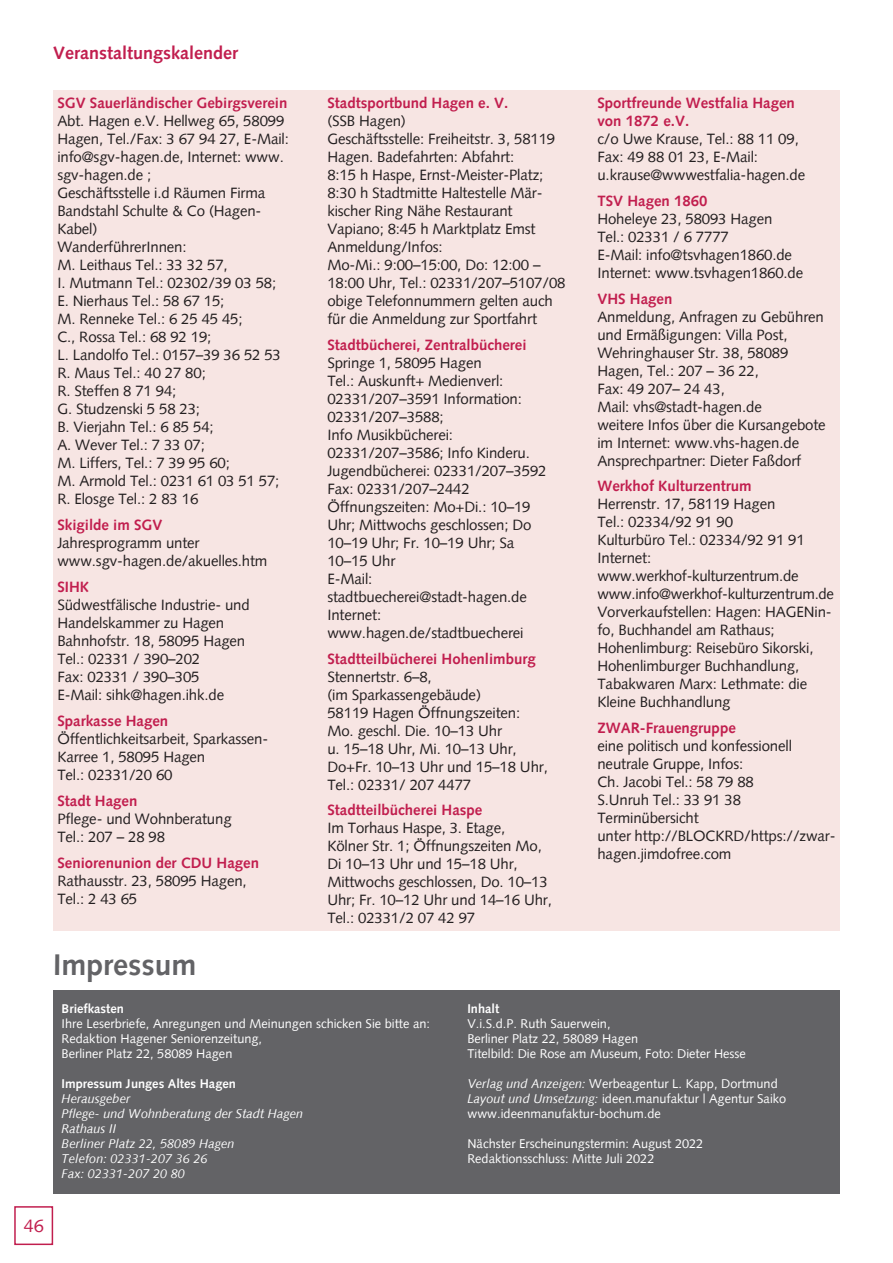
<style>
.page{position:relative;width:893px;height:1263px;background:#fff}
.page>*{position:absolute;margin:0;border:0;box-sizing:border-box;transform-origin:0 0}
.t1{font:700 30px "Syntax";color:#636366}
.t2{font:700 18px "Syntax";color:#c11e4e}
.t3{font:18px "Syntax";color:#c11e4e}
.t4{font:15px/18px "Syntax";letter-spacing:-.01em;color:#231f20}
.t5{font:700 15px/18px "Syntax";color:#c11e4e}
.t6{font:12.75px/15px "Syntax";color:#fff}
.t7{font:italic 12.75px/15px "Syntax";color:#fff}
.t8{font:700 12.75px "Syntax";color:#fff}
.s1{font-style:italic}
</style>
<div class="page">
<div style="left:14px;top:1206px;width:39px;height:39px;border:2px solid #c11e4e"></div>
<div style="left:53px;top:90px;width:787px;height:841px;background:#f7e5e3"></div>
<div style="left:53px;top:990px;width:787px;height:203px;background:#636366"></div>
<p class="t2" style="left:53px;top:44px;width:186px">Veranstaltungskalender</p>
<p class="t5" style="left:57px;top:95px;width:231px">SGV Sauerländischer Gebirgsverein</p>
<p class="t4" style="left:57px;top:113px;width:233px">Abt. Hagen e.V. Hellweg 65, 58099<br>Hagen, Tel./Fax: 3 67 94 27, E-Mail: info@sgv-hagen.de, Internet: www. sgv-hagen.de ;<br>Geschäftsstelle i.d Räumen Firma<br>Bandstahl Schulte &amp; Co (Hagen-<br>Kabel)<br>WanderführerInnen:<br>M. Leithaus Tel.: 33 32 57,<br>I. Mutmann Tel.: 02302/39 03 58;<br>E. Nierhaus Tel.: 58 67 15;<br>M. Renneke Tel.: 6 25 45 45;<br>C., Rossa Tel.: 68 92 19;<br>L. Landolfo Tel.: 0157–39 36 52 53<br>R. Maus Tel.: 40 27 80;<br>R. Steffen 8 71 94;<br>G. Studzenski 5 58 23;<br>B. Vierjahn Tel.: 6 85 54;<br>A. Wever Tel.: 7 33 07;<br>M. Liffers, Tel.: 7 39 95 60;<br>M. Armold Tel.: 0231 61 03 51 57;<br>R. Elosge Tel.: 2 83 16</p>
<p class="t5" style="left:57px;top:517px;width:107px">Skigilde im SGV</p>
<p class="t4" style="left:57px;top:535px;width:212px">Jahresprogramm unter www.sgv-hagen.de/akuelles.htm</p>
<p class="t5" style="left:57px;top:579px;width:33px">SIHK</p>
<p class="t4" style="left:57px;top:597px;width:194px">Südwestfälische Industrie- und<br>Handelskammer zu Hagen<br>Bahnhofstr. 18, 58095 Hagen<br>Tel.: 02331 / 390–202<br>Fax: 02331 / 390–305<br>E-Mail: sihk@hagen.ihk.de</p>
<p class="t5" style="left:57px;top:713px;width:112px">Sparkasse Hagen</p>
<p class="t4" style="left:57px;top:731px;width:212px">Öffentlichkeitsarbeit, Sparkassen-<br>Karree 1, 58095 Hagen<br>Tel.: 02331/20 60</p>
<p class="t5" style="left:57px;top:793px;width:82px">Stadt Hagen</p>
<p class="t4" style="left:57px;top:811px;width:176px">Pflege- und Wohnberatung<br>Tel.: 207 – 28 98</p>
<p class="t5" style="left:57px;top:854px;width:203px">Seniorenunion der CDU Hagen</p>
<p class="t4" style="left:57px;top:873px;width:191px">Rathausstr. 23, 58095 Hagen,<br>Tel.: 2 43 65</p>
<p class="t5" style="left:327px;top:95px;width:182px">Stadtsportbund Hagen e. V.</p>
<p class="t4" style="left:327px;top:113px;width:240px">(SSB Hagen)<br>Geschäftsstelle: Freiheitstr. 3, 58119<br>Hagen. Badefahrten: Abfahrt:<br>8:15 h Haspe, Ernst-Meister-Platz;<br>8:30 h Stadtmitte Haltestelle Mär&shy;kischer Ring Nähe Restaurant<br>Vapiano; 8:45 h Marktplatz Emst<br>Anmeldung/Infos:<br>Mo-Mi.: 9:00–15:00, Do: 12:00 –<br>18:00 Uhr, Tel.: 02331/207–5107/08 obige Telefonnummern gelten auch für die Anmeldung zur Sportfahrt</p>
<p class="t5" style="left:327px;top:337px;width:201px">Stadtbücherei, Zentralbücherei</p>
<p class="t4" style="left:327px;top:355px;width:221px">Springe 1, 58095 Hagen<br>Tel.: Auskunft+ Medienverl:<br>02331/207–3591 Information:<br>02331/207–3588;<br>Info Musikbücherei:<br>02331/207–3586; Info Kinderu.<br>Jugendbücherei: 02331/207–3592<br>Fax: 02331/207–2442<br>Öffnungszeiten: Mo+Di.: 10–19<br>Uhr; Mittwochs geschlossen; Do<br>10–19 Uhr; Fr. 10–19 Uhr; Sa<br>10–15 Uhr<br>E-Mail: stadtbuecherei@stadt-hagen.de<br>Internet: www.hagen.de/stadtbuecherei</p>
<p class="t5" style="left:327px;top:650px;width:210px">Stadtteilbücherei Hohenlimburg</p>
<p class="t4" style="left:327px;top:668px;width:222px">Stennertstr. 6–8,<br>(im Sparkassengebäude)<br>58119 Hagen Öffnungszeiten:<br>Mo. geschl. Die. 10–13 Uhr<br>u. 15–18 Uhr, Mi. 10–13 Uhr,<br>Do+Fr. 10–13 Uhr und 15–18 Uhr,<br>Tel.: 02331/ 207 4477</p>
<p class="t5" style="left:327px;top:802px;width:156px">Stadtteilbücherei Haspe</p>
<p class="t4" style="left:327px;top:820px;width:226px">Im Torhaus Haspe, 3. Etage,<br>Kölner Str. 1; Öffnungszeiten Mo,<br>Di 10–13 Uhr und 15–18 Uhr,<br>Mittwochs geschlossen, Do. 10–13<br>Uhr; Fr. 10–12 Uhr und 14–16 Uhr,<br>Tel.: 02331/2 07 42 97</p>
<p class="t5" style="left:597px;top:95px;width:199px">Sportfreunde Westfalia Hagen von 1872 e.V.</p>
<p class="t4" style="left:597px;top:131px;width:209px">c/o Uwe Krause, Tel.: 88 11 09,<br>Fax: 49 88 01 23, E-Mail: u.krause@wwwestfalia-hagen.de</p>
<p class="t5" style="left:597px;top:193px;width:112px">TSV Hagen 1860</p>
<p class="t4" style="left:597px;top:211px;width:207px">Hoheleye 23, 58093 Hagen<br>Tel.: 02331 / 6 7777<br>E-Mail: info@tsvhagen1860.de<br>Internet: www.tsvhagen1860.de</p>
<p class="t5" style="left:597px;top:290px;width:77px">VHS Hagen</p>
<p class="t4" style="left:597px;top:308px;width:230px">Anmeldung, Anfragen zu Gebühren und Ermäßigungen: Villa Post,<br>Wehringhauser Str. 38, 58089<br>Hagen, Tel.: 207 – 36 22,<br>Fax: 49 207– 24 43,<br>Mail: vhs@stadt-hagen.de<br>weitere Infos über die Kursangebote im Internet: www.vhs-hagen.de<br>Ansprechpartner: Dieter Faßdorf</p>
<p class="t5" style="left:597px;top:478px;width:156px">Werkhof Kulturzentrum</p>
<p class="t4" style="left:597px;top:496px;width:238px">Herrenstr. 17, 58119 Hagen<br>Tel.: 02334/92 91 90<br>Kulturbüro Tel.: 02334/92 91 91<br>Internet: www.werkhof-kulturzentrum.de www.info@werkhof-kulturzentrum.de<br>Vorverkaufstellen: Hagen: HAGENin&shy;fo, Buchhandel am Rathaus;<br>Hohenlimburg: Reisebüro Sikorski,<br>Hohenlimburger Buchhandlung,<br>Tabakwaren Marx: Lethmate: die<br>Kleine Buchhandlung</p>
<p class="t5" style="left:597px;top:720px;width:140px">ZWAR-Frauengruppe</p>
<p class="t4" style="left:597px;top:738px;width:240px">eine politisch und konfessionell neutrale Gruppe, Infos:<br>Ch. Jacobi Tel.: 58 79 88<br>S.Unruh Tel.: 33 91 38<br>Terminübersicht<br>unter http://BLOCKRD/https://zwar&shy;hagen.jimdofree.com</p>
<h1 class="t1" style="left:53px;top:951px;width:145px">Impressum</h1>
<p class="t8" style="left:62px;top:1002px;width:64px">Briefkasten</p>
<p class="t6" style="left:62px;top:1017px;width:370px">Ihre Leserbriefe, Anregungen und Meinungen schicken Sie bitte an:<br>Redaktion Hagener Seniorenzeitung,<br>Berliner Platz 22, 58089 Hagen</p>
<p class="t8" style="left:62px;top:1077px;width:176px">Impressum Junges Altes Hagen</p>
<p class="t7" style="left:62px;top:1092px;width:243px">Herausgeber<br>Pflege- und Wohnberatung der Stadt Hagen<br>Rathaus II<br>Berliner Platz 22, 58089 Hagen<br>Telefon: 02331-207 36 26<br>Fax: 02331-207 20 80</p>
<p class="t8" style="left:467px;top:1002px;width:33px">Inhalt</p>
<p class="t6" style="left:467px;top:1017px;width:280px">V.i.S.d.P. Ruth Sauerwein,<br>Berliner Platz 22, 58089 Hagen<br>Titelbild: Die Rose am Museum, Foto: Dieter Hesse</p>
<p class="t6" style="left:467px;top:1077px;width:320px"><span class="s1">Verlag und Anzeigen:</span> Werbeagentur L. Kapp, Dortmund<br><span class="s1">Layout und Umsetzung:</span> ideen.manufaktur | Agentur Saiko www.ideenmanufaktur-bochum.de</p>
<p class="t6" style="left:467px;top:1137px;width:237px">Nächster Erscheinungstermin: August 2022<br>Redaktionsschluss: Mitte Juli 2022</p>
<p class="t3" style="left:24px;top:1218px;width:22px">46</p>
</div>
